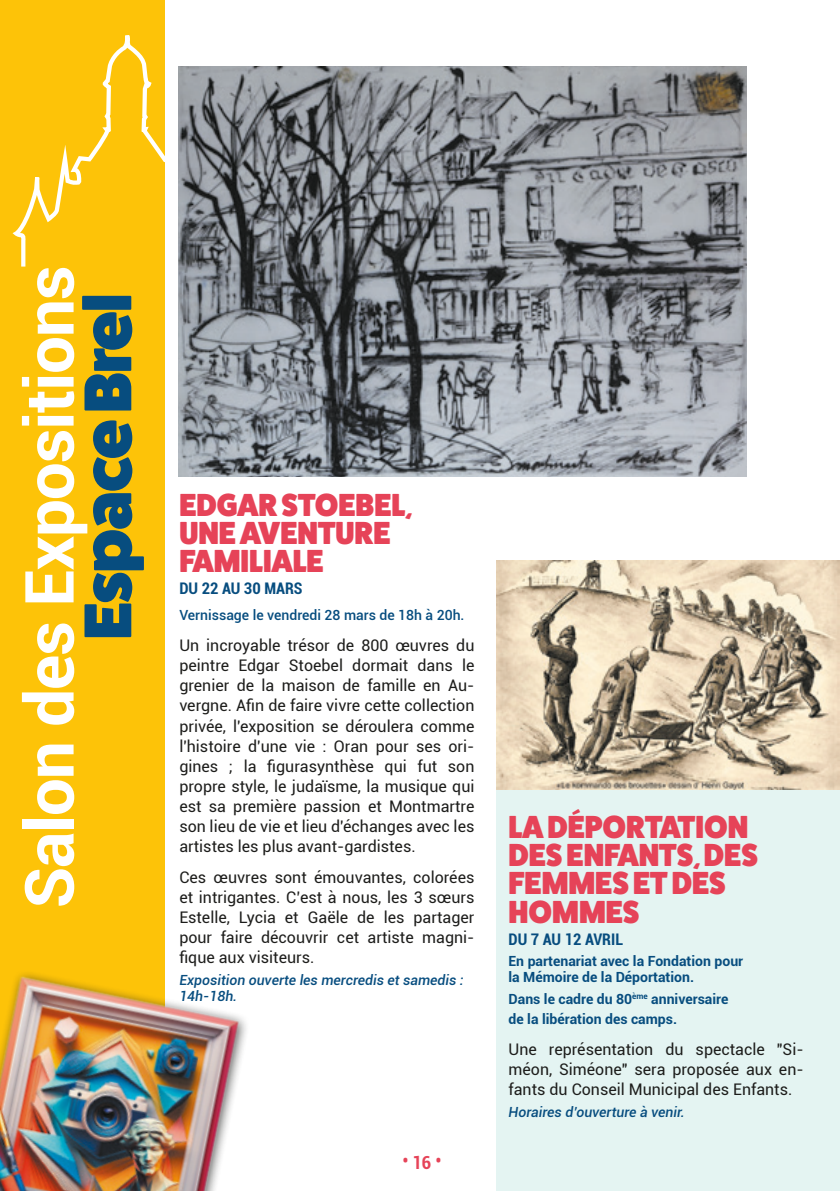
<style>
.page{position:relative;width:840px;height:1191px;background:#fff}
.page>*{position:absolute;margin:0;border:0;box-sizing:border-box;transform-origin:0 0}
.t1{font:700 67.8px "Roboto";letter-spacing:-.02em;color:#fff}
.t2{font:800 67.8px "Fat Frank";letter-spacing:-.02em;color:#074d7f}
.t3{font:800 32px/28px "Fat Frank";color:#e64358}
.t4{font:700 condensed 18px "Roboto";color:#e64358}
.t5{font:16px/20px "Roboto";color:#1d1d1b;text-align:justify}
.DROITE_DATE{font:700 condensed 16px "Roboto";color:#074d7f}
.t6{font:700 14px/16px "Roboto";color:#074d7f}
.t7{font:italic 500 14px/16px "Roboto";color:#074d7f}
.t8{font:500 14px "Roboto";color:#074d7f}
</style>
<div class="page">
<div style="left:495px;top:697px;width:344px;height:494px;background:#e4f4f2"></div>
<div style="left:0;top:0;width:164px;height:1191px;background:#fdc308"></div>
<svg style="left:12px;top:36px;width:201px;height:480px"></svg>
<img style="left:179px;top:67px;width:567px;height:409px">
<img style="left:495px;top:561px;width:344px;height:228px">
<img style="left:0;top:946px;width:246px;height:245px">
<p class="t1" style="left:2px;top:908px;width:644px;rotate:-90deg">Salon des Expositions</p>
<p class="t2" style="left:70px;top:639px;width:347px;rotate:-90deg">Espace Brel</p>
<p class="t3" style="left:179px;top:491px;width:234px">EDGAR STOEBEL,<br>UNE AVENTURE<br>FAMILIALE</p>
<p class="DROITE_DATE" style="left:179px;top:577px;width:125px">DU 22 AU 30 MARS</p>
<p class="t8" style="left:179px;top:605px;width:286px">Vernissage le vendredi 28 mars de 18h à 20h.</p>
<p class="t5" style="left:179px;top:635px;width:296px">Un incroyable trésor de 800 œuvres du peintre Edgar Stoebel dormait dans le grenier de la maison de famille en Au&shy;vergne. Afin de faire vivre cette collection privée, l'exposition se déroulera comme l'histoire d'une vie : Oran pour ses ori&shy;gines ; la figurasynthèse qui fut son propre style, le judaïsme, la musique qui est sa première passion et Montmartre son lieu de vie et lieu d'échanges avec les artistes les plus avant-gardistes.</p>
<p class="t5" style="left:179px;top:866px;width:296px">Ces œuvres sont émouvantes, colorées et intrigantes. C’est à nous, les 3 sœurs Estelle, Lycia et Gaële de les partager pour faire découvrir cet artiste magni&shy;fique aux visiteurs.</p>
<p class="t7" style="left:179px;top:971px;width:285px">Exposition ouverte les mercredis et samedis :<br>14h-18h.</p>
<p class="t4" style="left:402px;top:1149px;width:40px">• 16 •</p>
<p class="t3" style="left:508px;top:813px;width:251px">LA DÉPORTATION<br>DES ENFANTS, DES<br>FEMMES ET DES<br>HOMMES</p>
<p class="DROITE_DATE" style="left:508px;top:927px;width:116px">DU 7 AU 12 AVRIL</p>
<p class="t6" style="left:508px;top:952px;width:236px">En partenariat avec la Fondation pour la Mémoire de la Déportation.</p>
<p class="t6" style="left:508px;top:988px;width:221px;line-height:20px">Dans le cadre du 80<sup>ème</sup> anniversaire de la libération des camps.</p>
<p class="t5" style="left:508px;top:1039px;width:296px">Une représentation du spectacle "Si&shy;méon, Siméone" sera proposée aux en&shy;fants du Conseil Municipal des Enfants.</p>
<p class="t7" style="left:508px;top:1103px;width:177px">Horaires d’ouverture à venir.</p>
</div>
